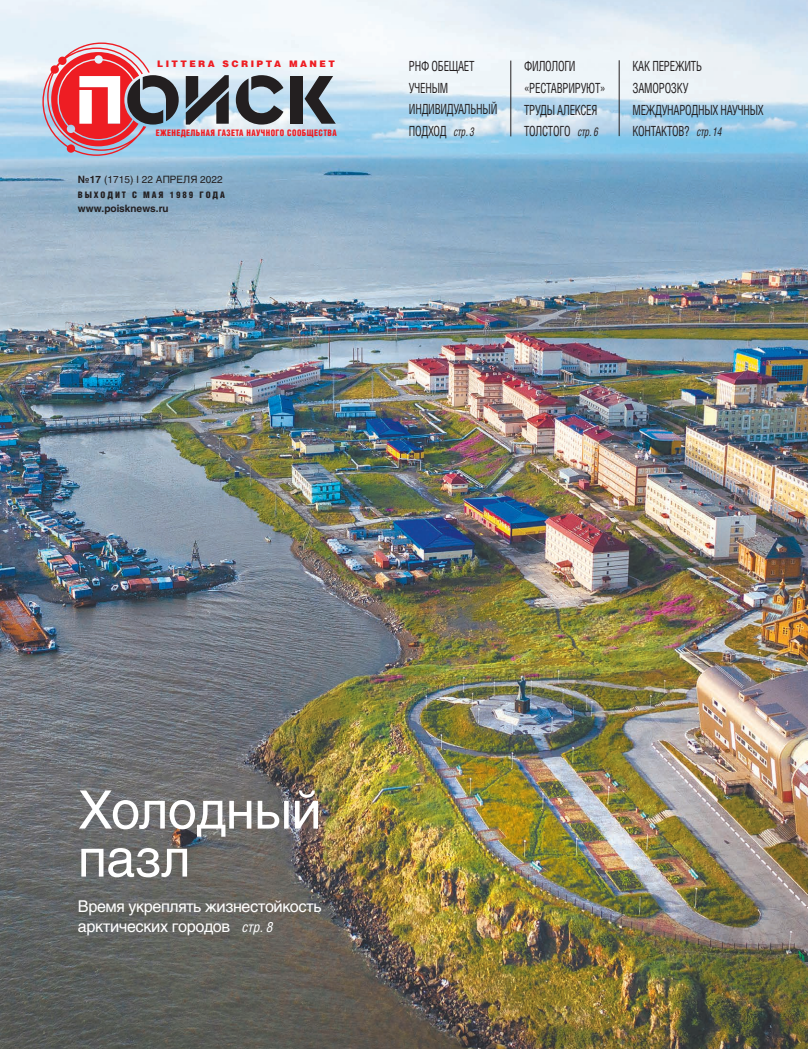
<style>
.page{position:relative;width:808px;height:1049px;background:#fff}
.page>*{position:absolute;margin:0;border:0;box-sizing:border-box;transform-origin:0 0}
.t1{font:52.5px/48px "Helios C";letter-spacing:-.01em;color:#fff}
.t2{font:16.1px/20.1px "Helios C";letter-spacing:-.025em;color:#fff}
.t3{font:14px/21.7px "Helios Cond C";letter-spacing:-.02em;color:#231f20;scale:.8 1}
.t4{font:10px "Helios C";letter-spacing:.005em;color:#231f20}
.t5{font:700 10px "Helios C";color:#231f20}
.t6{font:9px "Helios Cond Black C";letter-spacing:.05em;color:#ee1d23;scale:.9 1}
.t7{font:9px "Helios Cond Black C";letter-spacing:.21em;color:#231f20}
.t8{font:9px "Helios Black C";letter-spacing:.27em;color:#ee1d23}
.s1{font-weight:700}
.s2{font-style:italic;font-size:12px}
.s3{font-family:"Helios Cond C";font-style:italic;font-size:14px}
</style>
<div class="page">
<img style="left:0;top:0;width:808px;height:1049px">
<svg style="left:42px;top:42px;width:137px;height:114px;background:#c68d99"></svg>
<svg style="left:186px;top:75px;width:43px;height:50px;background:#646b71"></svg>
<svg style="left:236px;top:75px;width:47px;height:50px;background:#77828a"></svg>
<div style="left:290px;top:76px;width:13px;height:48px;background:#231f20"></div>
<svg style="left:305px;top:76px;width:31px;height:48px"></svg>
<hr style="left:510px;top:61px;width:1px;height:75px;background:#231f20">
<hr style="left:619px;top:60px;width:1px;height:76px;background:#231f20">
<p class="t8" style="left:157px;top:58px;width:179px">LITTERA SCRIPTA MANET</p>
<p class="t6" style="left:156px;top:128px;width:202px">ЕЖЕНЕДЕЛЬНАЯ ГАЗЕТА НАУЧНОГО СООБЩЕСТВА</p>
<p class="t4" style="left:78px;top:174px;width:146px"><span class="s1">№17</span> (1715) I 22 АПРЕЛЯ 2022</p>
<p class="t7" style="left:78px;top:189px;width:148px">ВЫХОДИТ С МАЯ 1989 ГОДА</p>
<p class="t5" style="left:78px;top:203px;width:92px">www.poisknews.ru</p>
<p class="t3" style="left:409px;top:55px;width:112px">РНФ ОБЕЩАЕТ<br>УЧЕНЫМ<br>ИНДИВИДУАЛЬНЫЙ<br>ПОДХОД <span class="s2">стр. 3</span></p>
<p class="t3" style="left:524px;top:55px;width:103px">ФИЛОЛОГИ «РЕСТАВРИРУЮТ»<br>ТРУДЫ АЛЕКСЕЯ<br>ТОЛСТОГО <span class="s2">стр. 6</span></p>
<p class="t3" style="left:632px;top:55px;width:166px">КАК ПЕРЕЖИТЬ<br>ЗАМОРОЗКУ<br>МЕЖДУНАРОДНЫХ НАУЧНЫХ<br>КОНТАКТОВ? <span class="s2">стр. 14</span></p>
<h1 class="t1" style="left:78px;top:785px;width:245px">Холодный пазл</h1>
<p class="t2" style="left:78px;top:896px;width:245px">Время укреплять жизнестойкость арктических городов <span class="s3">стр. 8</span></p>
</div>
